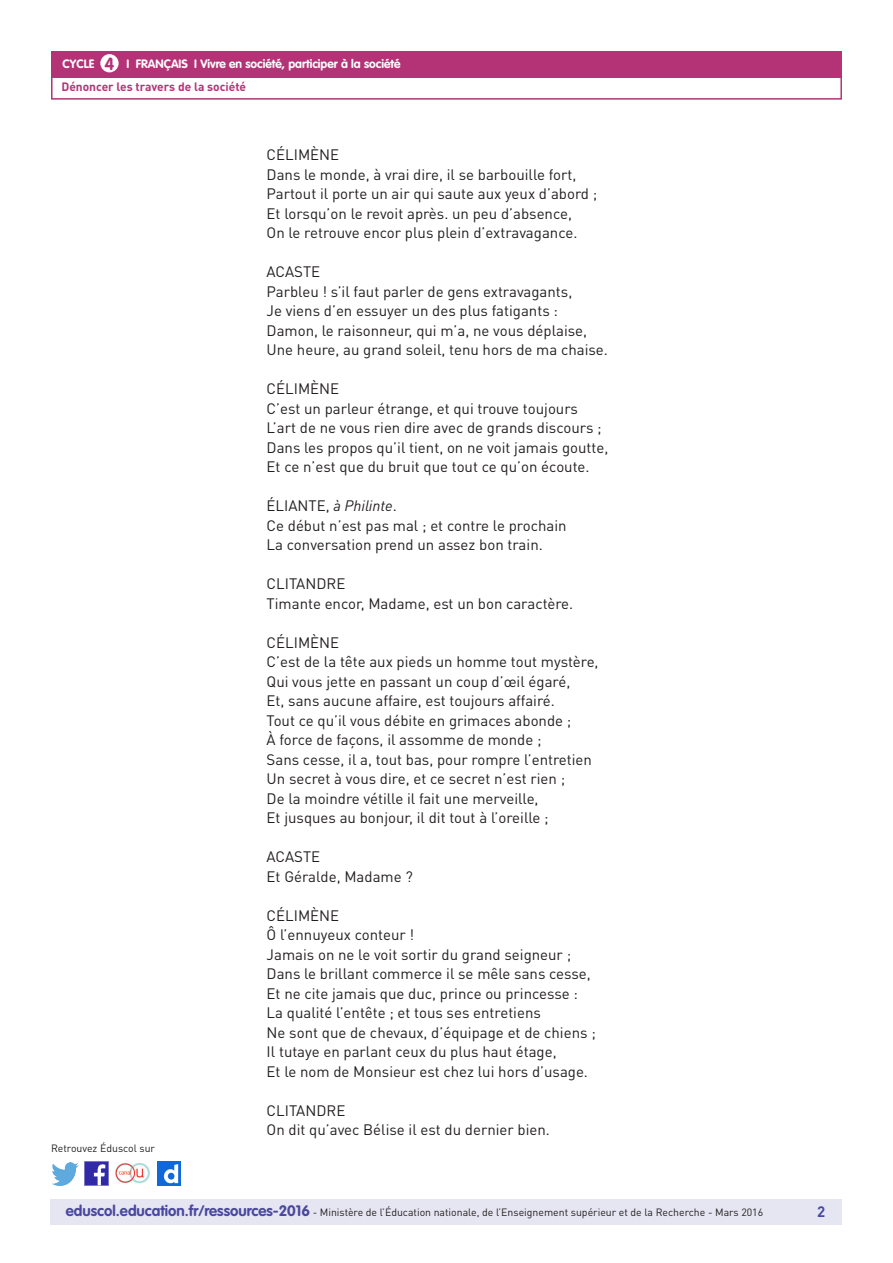
<style>
.page{position:relative;width:893px;height:1263px;background:#fff}
.page>*{position:absolute;margin:0;border:0;box-sizing:border-box;transform-origin:0 0}
.t1{font:700 17.25px "VAG Rounded Std";color:#b43376}
._06_Texte_courant{font:15px "DIN Pro";color:#231f20}
.t2{font:700 15px "DIN Pro";color:#4a489e}
.t3{font:700 12px "VAG Rounded Std";color:#fff}
.t4{font:700 12px "DIN Pro";color:#b43376}
.t5{font:10.5px "DIN Pro";color:#231f20}
.s1{font-style:italic}
.s2{font-family:"VAG Rounded Std";font-weight:700;font-size:15px;color:#4a489e}
</style>
<div class="page">
<div style="left:50px;top:1199px;width:791px;height:26px;background:#e6e5f2"></div>
<div style="left:51px;top:51px;width:791px;height:27px;background:#b43376"></div>
<div style="left:100px;top:54px;width:19px;height:18px;background:#fff;border-radius:50%"></div>
<div style="left:51px;top:75px;width:791px;height:25px;border:2px solid #b43376"></div>
<img style="left:85px;top:1162px;width:23px;height:23px">
<img style="left:51px;top:1163px;width:28px;height:22px">
<img style="left:158px;top:1162px;width:22px;height:23px">
<img style="left:115px;top:1163px;width:35px;height:21px">
<p class="t1" style="left:105px;top:53px;width:11px">4</p>
<p class="t4" style="left:61px;top:79px;width:186px">Dénoncer les travers de la société</p>
<p class="t3" style="left:63px;top:57px;width:33px">CYCLE</p>
<p class="t3" style="left:127px;top:57px;width:275px">I FRANÇAIS I Vivre en société, participer à la société</p>
<p class="t5" style="left:51px;top:1141px;width:106px">Retrouvez Éduscol sur</p>
<p class="_06_Texte_courant" style="left:267px;top:145px;width:74px">CÉLIMÈNE</p>
<p class="_06_Texte_courant" style="left:267px;top:165px;width:311px">Dans le monde, à vrai dire, il se barbouille fort,</p>
<p class="_06_Texte_courant" style="left:267px;top:184px;width:332px">Partout il porte un air qui saute aux yeux d’abord ;</p>
<p class="_06_Texte_courant" style="left:267px;top:204px;width:307px">Et lorsqu’on le revoit après. un peu d’absence,</p>
<p class="_06_Texte_courant" style="left:267px;top:223px;width:312px">On le retrouve encor plus plein d’extravagance.</p>
<p class="_06_Texte_courant" style="left:267px;top:262px;width:55px">ACASTE</p>
<p class="_06_Texte_courant" style="left:267px;top:282px;width:307px">Parbleu ! s’il faut parler de gens extravagants,</p>
<p class="_06_Texte_courant" style="left:267px;top:301px;width:293px">Je viens d’en essuyer un des plus fatigants :</p>
<p class="_06_Texte_courant" style="left:267px;top:321px;width:322px">Damon, le raisonneur, qui m’a, ne vous déplaise,</p>
<p class="_06_Texte_courant" style="left:267px;top:340px;width:343px">Une heure, au grand soleil, tenu hors de ma chaise.</p>
<p class="_06_Texte_courant" style="left:267px;top:379px;width:74px">CÉLIMÈNE</p>
<p class="_06_Texte_courant" style="left:267px;top:399px;width:313px">C’est un parleur étrange, et qui trouve toujours</p>
<p class="_06_Texte_courant" style="left:267px;top:418px;width:337px">L’art de ne vous rien dire avec de grands discours ;</p>
<p class="_06_Texte_courant" style="left:267px;top:438px;width:343px">Dans les propos qu’il tient, on ne voit jamais goutte,</p>
<p class="_06_Texte_courant" style="left:267px;top:457px;width:324px">Et ce n’est que du bruit que tout ce qu’on écoute.</p>
<p class="_06_Texte_courant" style="left:267px;top:496px;width:132px">ÉLIANTE, <span class="s1">à Philinte</span>.</p>
<p class="_06_Texte_courant" style="left:267px;top:516px;width:301px">Ce début n’est pas mal ; et contre le prochain</p>
<p class="_06_Texte_courant" style="left:267px;top:535px;width:278px">La conversation prend un assez bon train.</p>
<p class="_06_Texte_courant" style="left:267px;top:574px;width:80px">CLITANDRE</p>
<p class="_06_Texte_courant" style="left:267px;top:594px;width:308px">Timante encor, Madame, est un bon caractère.</p>
<p class="_06_Texte_courant" style="left:267px;top:633px;width:74px">CÉLIMÈNE</p>
<p class="_06_Texte_courant" style="left:267px;top:652px;width:333px">C’est de la tête aux pieds un homme tout mystère,</p>
<p class="_06_Texte_courant" style="left:267px;top:672px;width:305px">Qui vous jette en passant un coup d’œil égaré,</p>
<p class="_06_Texte_courant" style="left:267px;top:691px;width:290px">Et, sans aucune affaire, est toujours affairé.</p>
<p class="_06_Texte_courant" style="left:267px;top:711px;width:306px">Tout ce qu’il vous débite en grimaces abonde ;</p>
<p class="_06_Texte_courant" style="left:267px;top:730px;width:276px">À force de façons, il assomme de monde ;</p>
<p class="_06_Texte_courant" style="left:267px;top:750px;width:327px">Sans cesse, il a, tout bas, pour rompre l’entretien</p>
<p class="_06_Texte_courant" style="left:267px;top:769px;width:300px">Un secret à vous dire, et ce secret n’est rien ;</p>
<p class="_06_Texte_courant" style="left:267px;top:789px;width:273px">De la moindre vétille il fait une merveille,</p>
<p class="_06_Texte_courant" style="left:267px;top:808px;width:284px">Et jusques au bonjour, il dit tout à l’oreille ;</p>
<p class="_06_Texte_courant" style="left:267px;top:847px;width:55px">ACASTE</p>
<p class="_06_Texte_courant" style="left:267px;top:867px;width:148px">Et Géralde, Madame ?</p>
<p class="_06_Texte_courant" style="left:267px;top:906px;width:74px">CÉLIMÈNE</p>
<p class="_06_Texte_courant" style="left:267px;top:925px;width:149px">Ô l’ennuyeux conteur !</p>
<p class="_06_Texte_courant" style="left:267px;top:945px;width:306px">Jamais on ne le voit sortir du grand seigneur ;</p>
<p class="_06_Texte_courant" style="left:267px;top:964px;width:326px">Dans le brillant commerce il se mêle sans cesse,</p>
<p class="_06_Texte_courant" style="left:267px;top:984px;width:313px">Et ne cite jamais que duc, prince ou princesse :</p>
<p class="_06_Texte_courant" style="left:267px;top:1003px;width:276px">La qualité l’entête ; et tous ses entretiens</p>
<p class="_06_Texte_courant" style="left:267px;top:1023px;width:331px">Ne sont que de chevaux, d’équipage et de chiens ;</p>
<p class="_06_Texte_courant" style="left:267px;top:1042px;width:292px">Il tutaye en parlant ceux du plus haut étage,</p>
<p class="_06_Texte_courant" style="left:267px;top:1062px;width:323px">Et le nom de Monsieur est chez lui hors d’usage.</p>
<p class="_06_Texte_courant" style="left:267px;top:1101px;width:80px">CLITANDRE</p>
<p class="_06_Texte_courant" style="left:267px;top:1120px;width:285px">On dit qu’avec Bélise il est du dernier bien.</p>
<p class="t5" style="left:66px;top:1205px;width:699px"><span class="s2">eduscol.education.fr/ressources-2016</span> - Ministère de l’Éducation nationale, de l’Enseignement supérieur et de la Recherche - Mars 2016</p>
<p class="t2" style="left:817px;top:1201px;width:10px">2</p>
</div>
